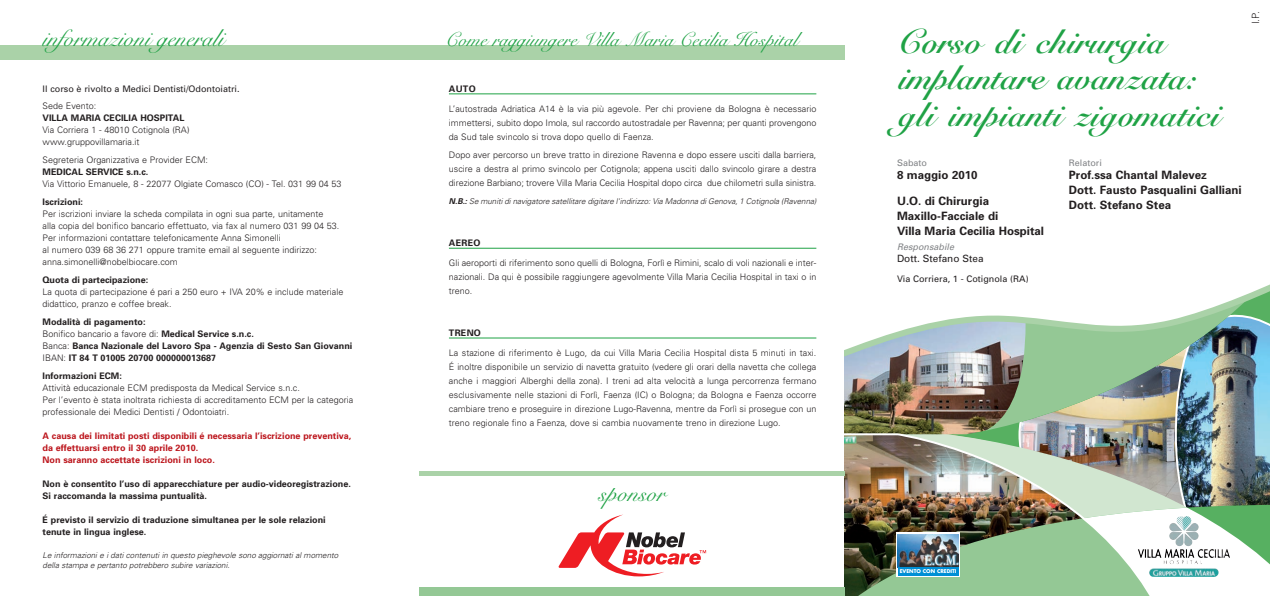
<style>
.page{position:relative;width:1270px;height:596px;background:#fff}
.page>*{position:absolute;margin:0;border:0;box-sizing:border-box;transform-origin:0 0}
.t1{font:34px/36px "Snell Roundhand Bold Script";letter-spacing:.01em;color:#1fa245}
.t2{font:24px "Snell Roundhand Script";color:#1fa245}
.t3{font:20px "Snell Roundhand Script";color:#1fa245}
.t4{font:700 11.5px/15px "Univers";color:#231f20}
.t5{font:10px "Univers";color:#231f20}
.t6{font:300 10px "Univers";color:#231f20}
.t7{font:300 9px/14px "Univers";color:#231f20}
.t8{font:700 9px/12px "Univers";color:#231f20}
.t9{font:700 9px/12px "Univers";color:#bc151c}
.t10{font:9px "Univers";color:#231f20}
.t11{font:9px "Univers";color:#808285}
.t12{font:italic 9px "Univers";color:#808285}
.t13{font:italic 300 8px/10px "Univers";color:#231f20}
.t14{font:700 5.1px "Futura";color:#fff}
.s1{font-weight:300}
.s2{font-weight:700}
</style>
<div class="page">
<img style="left:845px;top:316px;width:425px;height:279px">
<img style="left:979px;top:284px;width:291px;height:272px">
<svg style="left:897px;top:532px;width:63px;height:44px"></svg>
<div style="left:419px;top:587px;width:426px;height:8px;background:#94c895"></div>
<div style="left:0;top:46px;width:419px;height:14px;background:#aad2a8"></div>
<div style="left:419px;top:46px;width:426px;height:14px;background:#aad2a8"></div>
<hr style="left:449px;top:94px;width:367px;height:1px;background:#1fa245">
<hr style="left:449px;top:248px;width:367px;height:1px;background:#1fa245">
<hr style="left:449px;top:337px;width:367px;height:1px;background:#1fa245">
<img style="left:898px;top:533px;width:60px;height:33px">
<div style="left:898px;top:566px;width:60px;height:9px;background:#008fd5"></div>
<svg style="left:559px;top:514px;width:147px;height:62px"></svg>
<hr style="left:419px;top:471px;width:426px;height:4px;background:#aad2a8">
<h2 class="t2" style="left:43px;top:29px;width:183px">informazioni generali</h2>
<h3 class="t3" style="left:445px;top:31px;width:354px">Come raggiungere Villa Maria Cecilia Hospital</h3>
<p class="t10" style="left:43px;top:85px;width:198px">Il corso è rivolto a Medici Dentisti/Odontoiatri.</p>
<p class="t7" style="left:43px;top:99px;width:55px">Sede Evento:</p>
<p class="t8" style="left:43px;top:112px;width:143px">VILLA MARIA CECILIA HOSPITAL</p>
<p class="t7" style="left:43px;top:124px;width:148px;line-height:12px">Via Corriera 1 - 48010 Cotignola (RA) www.gruppovillamaria.it</p>
<p class="t7" style="left:43px;top:153px;width:167px">Segreteria Organizzativa e Provider ECM:</p>
<p class="t8" style="left:43px;top:166px;width:107px">MEDICAL SERVICE s.n.c.</p>
<p class="t7" style="left:43px;top:177px;width:300px">Via Vittorio Emanuele, 8 - 22077 Olgiate Comasco (CO) - Tel. 031 99 04 53</p>
<p class="t8" style="left:43px;top:196px;width:42px">Iscrizioni:</p>
<p class="t7" style="left:43px;top:208px;width:298px;line-height:12px">Per iscrizioni inviare la scheda compilata in ogni sua parte, unitamente<br>alla copia del bonifico bancario effettuato, via fax al numero 031 99 04 53.<br>Per informazioni contattare telefonicamente Anna Simonelli<br>al numero 039 68 36 271 oppure tramite email al seguente indirizzo: anna.simonelli@nobelbiocare.com</p>
<p class="t8" style="left:43px;top:274px;width:107px">Quota di partecipazione:</p>
<p class="t7" style="left:43px;top:286px;width:302px;line-height:12px">La quota di partecipazione é pari a 250 euro + IVA 20% e include materiale didattico, pranzo e coffee break.</p>
<p class="t8" style="left:43px;top:316px;width:311px">Modalità di pagamento:<br><span class="s1">Bonifico bancario a favore di:</span> Medical Service s.n.c.<br><span class="s1">Banca:</span> Banca Nazionale del Lavoro Spa - Agenzia di Sesto San Giovanni <span class="s1">IBAN:</span> IT 84 T 01005 20700 000000013687</p>
<p class="t8" style="left:43px;top:370px;width:81px">Informazioni ECM:</p>
<p class="t7" style="left:43px;top:382px;width:312px;line-height:12px">Attività educazionale ECM predisposta da Medical Service s.n.c.<br>Per l’evento è stata inoltrata richiesta di accreditamento ECM per la categoria professionale dei Medici Dentisti / Odontoiatri.</p>
<p class="t9" style="left:43px;top:430px;width:310px">A causa dei limitati posti disponibili é necessaria l’iscrizione preventiva, da effettuarsi entro il 30 aprile 2010.<br>Non saranno accettate iscrizioni in loco.</p>
<p class="t8" style="left:43px;top:478px;width:310px">Non è consentito l’uso di apparecchiature per audio-videoregistrazione.<br>Si raccomanda la massima puntualità.</p>
<p class="t8" style="left:43px;top:514px;width:285px">É previsto il servizio di traduzione simultanea per le sole relazioni tenute in lingua inglese.</p>
<p class="t13" style="left:43px;top:551px;width:299px">Le informazioni e i dati contenuti in questo pieghevole sono aggiornati al momento della stampa e pertanto potrebbero subire variazioni.</p>
<p class="t8" style="left:449px;top:83px;width:28px">AUTO</p>
<p class="t7" style="left:449px;top:102px;width:369px;text-align:justify">L’autostrada Adriatica A14 è la via più agevole. Per chi proviene da Bologna è necessario immettersi, subito dopo Imola, sul raccordo autostradale per Ravenna; per quanti provengono da Sud tale svincolo si trova dopo quello di Faenza.</p>
<p class="t7" style="left:449px;top:148px;width:369px;text-align:justify">Dopo aver percorso un breve tratto in direzione Ravenna e dopo essere usciti dalla barriera, uscire a destra al primo svincolo per Cotignola; appena usciti dallo svincolo girare a destra direzione Barbiano; trovere Villa Maria Cecilia Hospital dopo circa due chilometri sulla sinistra.</p>
<p class="t13" style="left:449px;top:197px;width:370px"><span class="s2">N.B.:</span> Se munitidinavigatore satellitare digitare l'indirizzo:Via Madonna diGenova,1 Cotignola (Ravenna)</p>
<p class="t8" style="left:449px;top:238px;width:33px">AEREO</p>
<p class="t7" style="left:449px;top:256px;width:369px;text-align:justify">Gli aeroporti di riferimento sono quelli di Bologna, Forlì e Rimini, scalo di voli nazionali e inter&shy;nazionali. Da qui è possibile raggiungere agevolmente Villa Maria Cecilia Hospital in taxi o in treno.</p>
<p class="t8" style="left:449px;top:327px;width:33px">TRENO</p>
<p class="t7" style="left:449px;top:346px;width:369px;text-align:justify">La stazione di riferimento è Lugo, da cui Villa Maria Cecilia Hospital dista 5 minuti in taxi.<br>É inoltre disponibile un servizio di navetta gratuito (vedere gli orari della navetta che collega anche i maggiori Alberghi della zona). I treni ad alta velocità a lunga percorrenza fermano esclusivamente nelle stazioni di Forlì, Faenza (IC) o Bologna; da Bologna e Faenza occorre cambiare treno e proseguire in direzione Lugo-Ravenna, mentre da Forlì si prosegue con un treno regionale fino a Faenza, dove si cambia nuovamente treno in direzione Lugo.</p>
<h2 class="t2" style="left:599px;top:484px;width:68px">sponsor</h2>
<h1 class="t1" style="left:899px;top:29px;width:322px">Corso di chirurgia implantare avanzata: gli impianti zigomatici</h1>
<p class="t11" style="left:897px;top:159px;width:31px">Sabato</p>
<p class="t4" style="left:897px;top:168px;width:82px">8 maggio 2010</p>
<p class="t4" style="left:897px;top:194px;width:149px">U.O. di Chirurgia<br>Maxillo-Facciale di<br>Villa Maria Cecilia Hospital</p>
<p class="t12" style="left:897px;top:243px;width:60px">Responsabile</p>
<p class="t5" style="left:897px;top:255px;width:88px">Dott. Stefano Stea</p>
<p class="t10" style="left:897px;top:275px;width:133px">Via Corriera, 1 - Cotignola (RA)</p>
<p class="t11" style="left:1069px;top:159px;width:35px">Relatori</p>
<p class="t4" style="left:1069px;top:168px;width:174px">Prof.ssa Chantal Malevez<br>Dott. Fausto Pasqualini Galliani<br>Dott. Stefano Stea</p>
<p class="t6" style="left:1252px;top:24px;width:14px;rotate:-90deg">I.P.</p>
<p class="t14" style="left:900px;top:568px;width:58px">EVENTO CON CREDITI</p>
</div>
